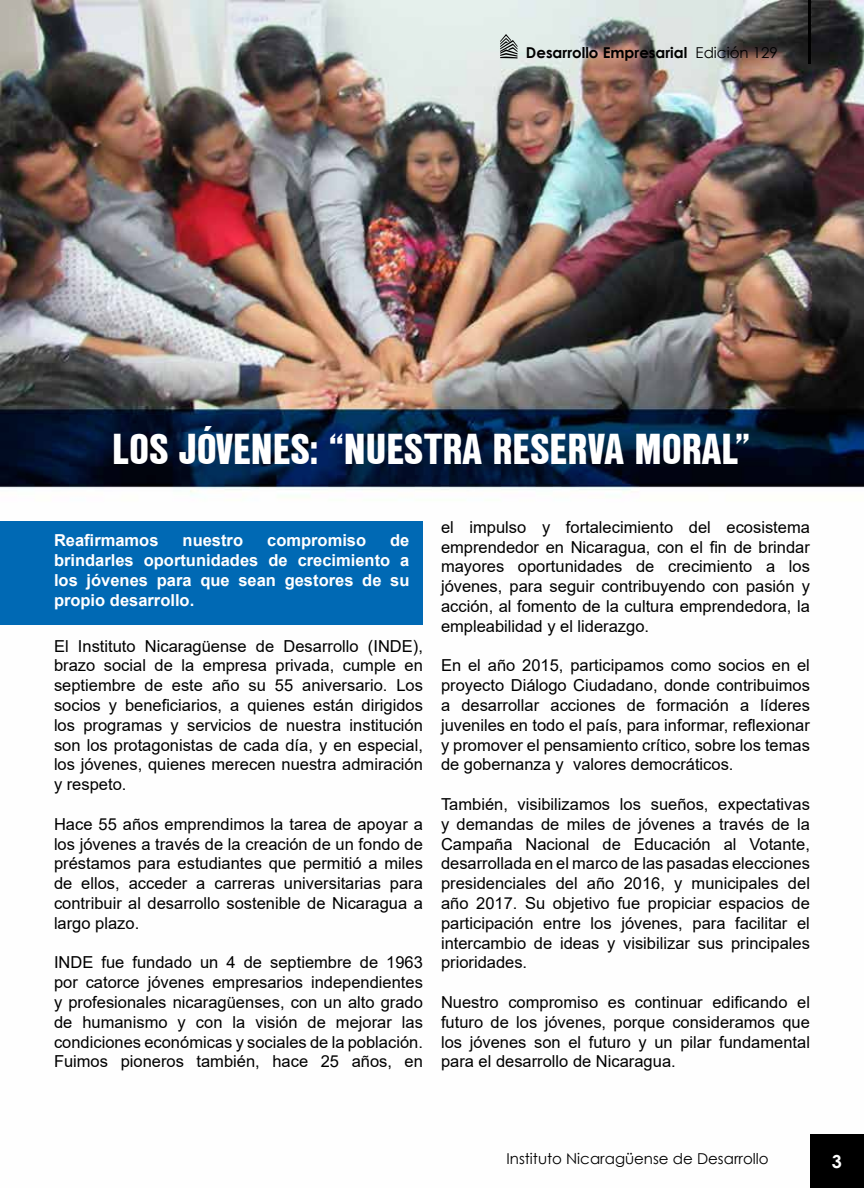
<style>
.page{position:relative;width:864px;height:1188px;background:#fff}
.page>*{position:absolute;margin:0;border:0;box-sizing:border-box;transform-origin:0 0}
.t1{font:45px "Nimbus Sans Becker D Bla Con";color:#fff}
.t2{font:700 18px "Century Gothic";color:#fff}
.t3{font:16.5px/19.8px "Arial";color:#000;text-align:justify}
.t4{font:700 16.5px/19.8px "Arial";color:#fff;text-align:justify}
.t5{font:15px "Century Gothic";color:#000}
.t6{font:700 15px "Century Gothic";color:#000}
.s1{font-weight:400}
</style>
<div class="page">
<img style="left:0;top:0;width:864px;height:625px">
<div style="left:0;top:521px;width:423px;height:103px;background:#0069b4"></div>
<hr style="left:808px;top:0;width:3px;height:64px;background:#000">
<div style="left:810px;top:1134px;width:54px;height:54px;background:#000"></div>
<svg style="left:500px;top:34px;width:17px;height:24px"></svg>
<p class="t6" style="left:526px;top:41px;width:253px">Desarrollo Empresarial <span class="s1">Edición 129</span></p>
<h1 class="t1" style="left:112px;top:424px;width:640px">LOS JÓVENES: “NUESTRA RESERVA MORAL”</h1>
<p class="t4" style="left:54px;top:531px;width:106px">Reafirmamos</p>
<p class="t4" style="left:183px;top:531px;width:62px">nuestro</p>
<p class="t4" style="left:267px;top:531px;width:101px">compromiso</p>
<p class="t4" style="left:54px;top:531px;width:357px;text-indent:336px">de brindarles oportunidades de crecimiento a los jóvenes para que sean gestores de su propio desarrollo.</p>
<p class="t3" style="left:54px;top:636px;width:370px">El Instituto Nicaragüense de Desarrollo (INDE), brazo social de la empresa privada, cumple en septiembre de este año su 55 aniversario. Los socios y beneficiarios, a quienes están dirigidos los programas y servicios de nuestra institución son los protagonistas de cada día, y en especial, los jóvenes, quienes merecen nuestra admiración y respeto.</p>
<p class="t3" style="left:54px;top:814px;width:371px">Hace 55 años emprendimos la tarea de apoyar a los jóvenes a través de la creación de un fondo de préstamos para estudiantes que permitió a miles de ellos, acceder a carreras universitarias para contribuir al desarrollo sostenible de Nicaragua a largo plazo.</p>
<p class="t3" style="left:54px;top:953px;width:371px">INDE fue fundado un 4 de septiembre de 1963 por catorce jóvenes empresarios independientes y profesionales nicaragüenses, con un alto grado de humanismo y con la visión de mejorar las condiciones económicas y sociales de la población.<br>Fuimos pioneros también, hace 25 años, en</p>
<p class="t3" style="left:441px;top:517px;width:370px">el impulso y fortalecimiento del ecosistema emprendedor en Nicaragua, con el fin de brindar mayores oportunidades de crecimiento a los jóvenes, para seguir contribuyendo con pasión y acción, al fomento de la cultura emprendedora, la empleabilidad y el liderazgo.</p>
<p class="t3" style="left:441px;top:656px;width:370px">En el año 2015, participamos como socios en el proyecto Diálogo Ciudadano, donde contribuimos a desarrollar acciones de formación a líderes juveniles en todo el país, para informar, reflexionar y promover el pensamiento crítico, sobre los temas de gobernanza y valores democráticos.</p>
<p class="t3" style="left:441px;top:794px;width:370px">También, visibilizamos los sueños, expectativas y demandas de miles de jóvenes a través de la Campaña Nacional de Educación al Votante, desarrollada en el marco de las pasadas elecciones presidenciales del año 2016, y municipales del año 2017. Su objetivo fue propiciar espacios de participación entre los jóvenes, para facilitar el intercambio de ideas y visibilizar sus principales prioridades.</p>
<p class="t3" style="left:441px;top:992px;width:370px">Nuestro compromiso es continuar edificando el futuro de los jóvenes, porque consideramos que los jóvenes son el futuro y un pilar fundamental para el desarrollo de Nicaragua.</p>
<p class="t5" style="left:506px;top:1148px;width:264px">Instituto Nicaragüense de Desarrollo</p>
<p class="t2" style="left:832px;top:1148px;width:12px">3</p>
</div>
